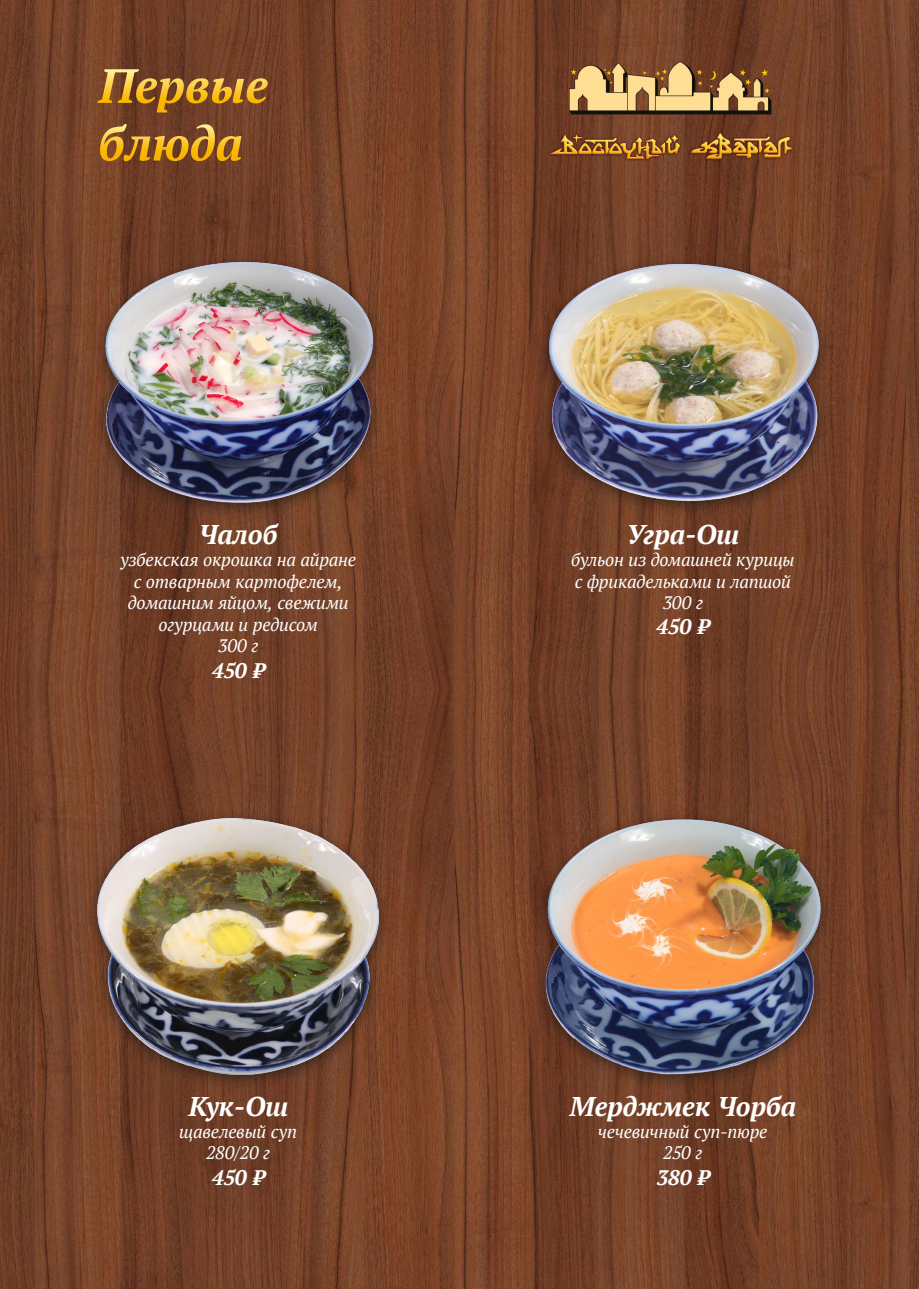
<style>
.page{position:relative;width:919px;height:1289px;background:#fff}
.page>*{position:absolute;margin:0;border:0;box-sizing:border-box;transform-origin:0 0}
.t1{font:italic 700 27px "PT Serif";color:#fff}
.t2{font:italic 700 21px "PT Serif";color:#fff}
.t3{font:italic 18px/21.6px "PT Serif";letter-spacing:-.01em;color:#fff;text-align:center}
</style>
<div class="page">
<img style="left:0;top:0;width:918px;height:1288px">
<div style="left:91px;top:252px;width:295px;height:268px;background:#181716;opacity:.66"></div>
<img style="left:102px;top:259px;width:272px;height:243px">
<div style="left:535px;top:254px;width:297px;height:264px;background:#181716;opacity:.66"></div>
<img style="left:546px;top:257px;width:273px;height:245px">
<div style="left:84px;top:808px;width:308px;height:284px;background:#181716;opacity:.66"></div>
<img style="left:98px;top:818px;width:280px;height:256px">
<svg style="left:100px;top:124px;width:115px;height:37px;background:#a67225"></svg>
<svg style="left:97px;top:69px;width:170px;height:34px;background:#a7752c"></svg>
<div style="left:532px;top:809px;width:301px;height:282px;background:#181716;opacity:.66"></div>
<img style="left:544px;top:818px;width:277px;height:256px">
<h1 class="t1" style="left:199px;top:517px;width:80px">Чалоб</h1>
<p class="t3" style="left:120px;top:548px;width:237px">узбекская окрошка на айране с отварным картофелем, домашним яйцом, свежими огурцами и редисом<br>300 г</p>
<p class="t2" style="left:212px;top:656px;width:54px">450 ₽</p>
<h1 class="t1" style="left:188px;top:1088px;width:101px">Кук-Ош</h1>
<p class="t3" style="left:179px;top:1120px;width:119px">щавелевый суп<br>280/20 г</p>
<p class="t2" style="left:212px;top:1163px;width:54px">450 ₽</p>
<h1 class="t1" style="left:626px;top:517px;width:114px">Угра-Ош</h1>
<p class="t3" style="left:571px;top:548px;width:225px">бульон из домашней курицы с фрикадельками и лапшой<br>300 г</p>
<p class="t2" style="left:656px;top:613px;width:54px">450 ₽</p>
<h1 class="t1" style="left:569px;top:1088px;width:228px">Мерджмек Чорба</h1>
<p class="t3" style="left:598px;top:1120px;width:171px">чечевичный суп-пюре<br>250 г</p>
<p class="t2" style="left:656px;top:1163px;width:54px">380 ₽</p>
</div>
